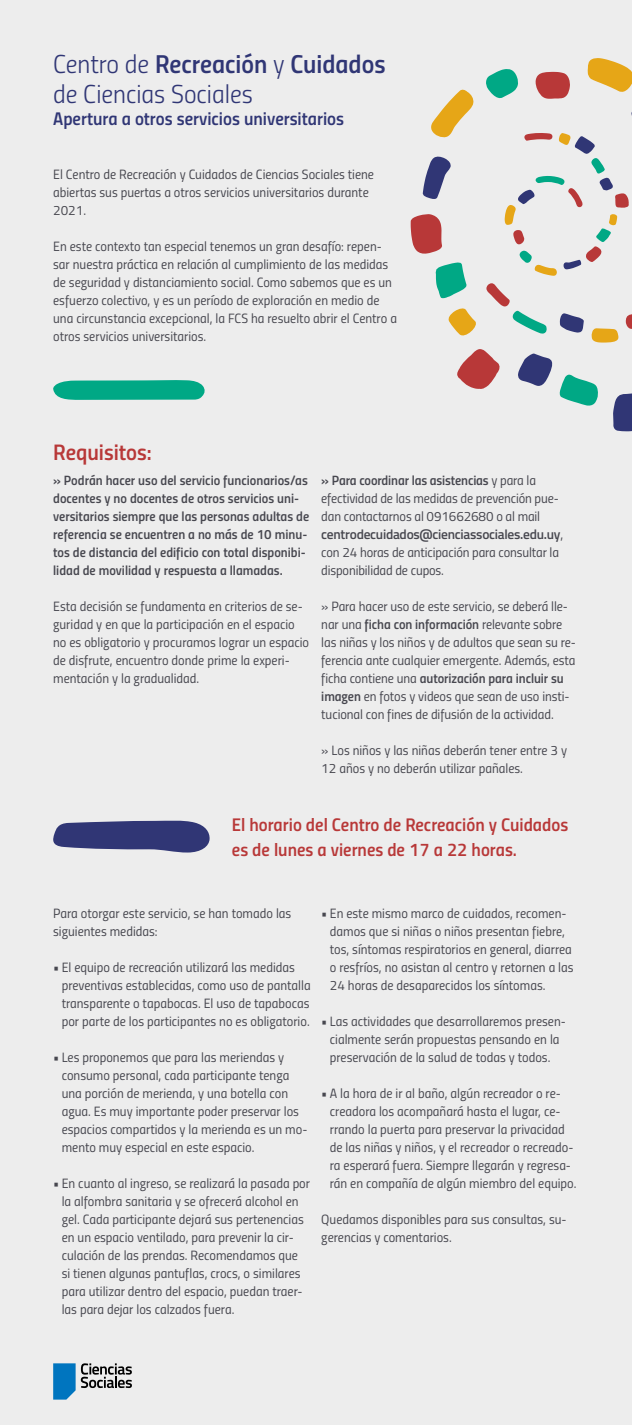
<style>
.page{position:relative;width:632px;height:1425px;background:#fff}
.page>*{position:absolute;margin:0;border:0;box-sizing:border-box;transform-origin:0 0}
.t1{font:25.95px "Titillium Semibold Upright";color:#303675}
.t2{font:25.95px "Titillium Light Upright";color:#303675}
.t3{font:22.5px "Titillium Semibold Upright";color:#b83838}
.t4{font:18.38px/25.7px "Titillium Semibold Upright";color:#b83838}
.t5{font:18.38px "Titillium Semibold Upright";color:#303675}
.t6{font:13.5px/18px "Titillium Regular Upright";color:#47474f}
.t7{font:13.5px/18px "Titillium Semibold Upright";color:#47474f}
.t8{font:600 13.5px "Titillium";letter-spacing:-.02em;color:#47474f}
.s1{font-family:"Titillium Light Upright"}
.s2{font-family:"Titillium";font-weight:600}
.s3{font-family:"Titillium Regular Upright"}
.s4{font-family:"Titillium Regular Upright";font-weight:400}
.s5{font-family:"Titillium"}
.s6{font-family:"Titillium Semibold Upright"}
</style>
<div class="page">
<div style="left:0;top:0;width:631px;height:1424px;background:#ededed"></div>
<svg style="left:410px;top:214px;width:32px;height:40px"></svg>
<svg style="left:448px;top:308px;width:28px;height:28px"></svg>
<svg style="left:431px;top:89px;width:43px;height:49px"></svg>
<svg style="left:435px;top:262px;width:31px;height:36px"></svg>
<svg style="left:457px;top:349px;width:43px;height:40px"></svg>
<svg style="left:422px;top:156px;width:29px;height:43px"></svg>
<svg style="left:486px;top:58px;width:145px;height:218px"></svg>
<svg style="left:518px;top:353px;width:35px;height:33px"></svg>
<svg style="left:559px;top:374px;width:39px;height:32px"></svg>
<svg style="left:613px;top:393px;width:18px;height:38px"></svg>
<svg style="left:591px;top:328px;width:27px;height:14px"></svg>
<svg style="left:625px;top:314px;width:6px;height:15px"></svg>
<svg style="left:559px;top:313px;width:24px;height:20px"></svg>
<svg style="left:486px;top:283px;width:60px;height:51px"></svg>
<svg style="left:53px;top:380px;width:152px;height:20px;background:#13ad8d"></svg>
<svg style="left:53px;top:820px;width:157px;height:32px;background:#4f5489"></svg>
<svg style="left:53px;top:1363px;width:79px;height:36px"></svg>
<h1 class="t1" style="left:53px;top:44px;width:334px"><span class="s1">Centro de</span> Recreación <span class="s1">y</span> Cuidados</h1>
<h1 class="t2" style="left:53px;top:75px;width:201px">de Ciencias Sociales</h1>
<h3 class="t5" style="left:53px;top:105px;width:292px">Apertura a otros servicios universitarios</h3>
<p class="t6" style="left:53px;top:165px;width:322px">El Centro de Recreación y Cuidados de Ciencias Sociales tiene abiertas sus puertas a otros servicios universitarios durante<br>2021.</p>
<p class="t6" style="left:53px;top:237px;width:345px">En este contexto tan especial tenemos un gran desafío: repen&shy;sar nuestra práctica en relación al cumplimiento de las medidas de seguridad y distanciamiento social. Como sabemos que es un esfuerzo colectivo, y es un período de exploración en medio de una circunstancia excepcional, la FCS ha resuelto abrir el Centro a otros servicios universitarios.</p>
<h2 class="t3" style="left:53px;top:434px;width:100px">Requisitos:</h2>
<p class="t7" style="left:53px;top:471px;width:257px"><span class="s2">»</span> Podrán hacer uso del servicio funcionarios/as docentes y no docentes de otros servicios uni&shy;versitarios siempre que las personas adultas de referencia se encuentren a no más de 10 minu&shy;tos de distancia del edificio con total disponibi&shy;lidad de movilidad y respuesta a llamadas.</p>
<p class="t6" style="left:53px;top:597px;width:257px">Esta decisión se fundamenta en criterios de se&shy;guridad y en que la participación en el espacio no es obligatorio y procuramos lograr un espacio de disfrute, encuentro donde prime la experi&shy;mentación y la gradualidad.</p>
<p class="t7" style="left:321px;top:471px;width:216px"><span class="s2">»</span> Para coordinar las asistencias <span class="s3">y para la</span></p>
<p class="t6" style="left:321px;top:489px;width:239px">efectividad de las medidas de prevención pue&shy;dan contactarnos al 091662680 o al mail</p>
<p class="t8" style="left:321px;top:524px;width:243px">centrodecuidados@cienciassociales.edu.uy<span class="s4">,</span></p>
<p class="t6" style="left:321px;top:543px;width:239px">con 24 horas de anticipación para consultar la disponibilidad de cupos.</p>
<p class="t6" style="left:321px;top:597px;width:256px"><span class="s5">»</span> Para hacer uso de este servicio, se deberá lle&shy;nar una <span class="s6">ficha con información</span> relevante sobre las niñas y los niños y de adultos que sean su re&shy;ferencia ante cualquier emergente. Además, esta</p>
<p class="t7" style="left:321px;top:669px;width:244px"><span class="s3">ficha contiene una</span> autorización para incluir su</p>
<p class="t6" style="left:321px;top:687px;width:250px"><span class="s6">imagen</span> en fotos y videos que sean de uso insti&shy;tucional con fines de difusión de la actividad.</p>
<p class="t6" style="left:321px;top:741px;width:247px"><span class="s5">»</span> Los niños y las niñas deberán tener entre 3 y<br>12 años y no deberán utilizar pañales.</p>
<h3 class="t4" style="left:232px;top:810px;width:338px">El horario del Centro de Recreación y Cuidados es de lunes a viernes de 17 a 22 horas.</h3>
<p class="t6" style="left:53px;top:903px;width:239px">Para otorgar este servicio, se han tomado las siguientes medidas:</p>
<p class="t6" style="left:62px;top:957px;width:250px;text-indent:-9px">• El equipo de recreación utilizará las medidas preventivas establecidas, como uso de pantalla transparente o tapabocas. El uso de tapabocas por parte de los participantes no es obligatorio.</p>
<p class="t6" style="left:62px;top:1047px;width:247px;text-indent:-9px">• Les proponemos que para las meriendas y consumo personal, cada participante tenga una porción de merienda, y una botella con agua. Es muy importante poder preservar los espacios compartidos y la merienda es un mo&shy;mento muy especial en este espacio.</p>
<p class="t6" style="left:62px;top:1173px;width:250px;text-indent:-9px">• En cuanto al ingreso, se realizará la pasada por la alfombra sanitaria y se ofrecerá alcohol en gel. Cada participante dejará sus pertenencias en un espacio ventilado, para prevenir la cir&shy;culación de las prendas. Recomendamos que<br>si tienen algunas pantuflas, crocs, o similares para utilizar dentro del espacio, puedan traer&shy;las para dejar los calzados fuera.</p>
<p class="t6" style="left:330px;top:903px;width:245px;text-indent:-9px">• En este mismo marco de cuidados, recomen&shy;damos que si niñas o niños presentan fiebre, tos, síntomas respiratorios en general, diarrea o resfríos, no asistan al centro y retornen a las 24 horas de desaparecidos los síntomas.</p>
<p class="t6" style="left:321px;top:1011px;width:246px;text-align:center">• Las actividades que desarrollaremos presen&shy;cialmente serán propuestas pensando en la preservación de la salud de todas y todos.</p>
<p class="t6" style="left:330px;top:1083px;width:248px;text-indent:-9px">• A la hora de ir al baño, algún recreador o re&shy;creadora los acompañará hasta el lugar, ce&shy;rrando la puerta para preservar la privacidad de las niñas y niños, y el recreador o recreado&shy;ra esperará fuera. Siempre llegarán y regresa&shy;rán en compañía de algún miembro del equipo.</p>
<p class="t6" style="left:321px;top:1209px;width:247px">Quedamos disponibles para sus consultas, su&shy;gerencias y comentarios.</p>
</div>
